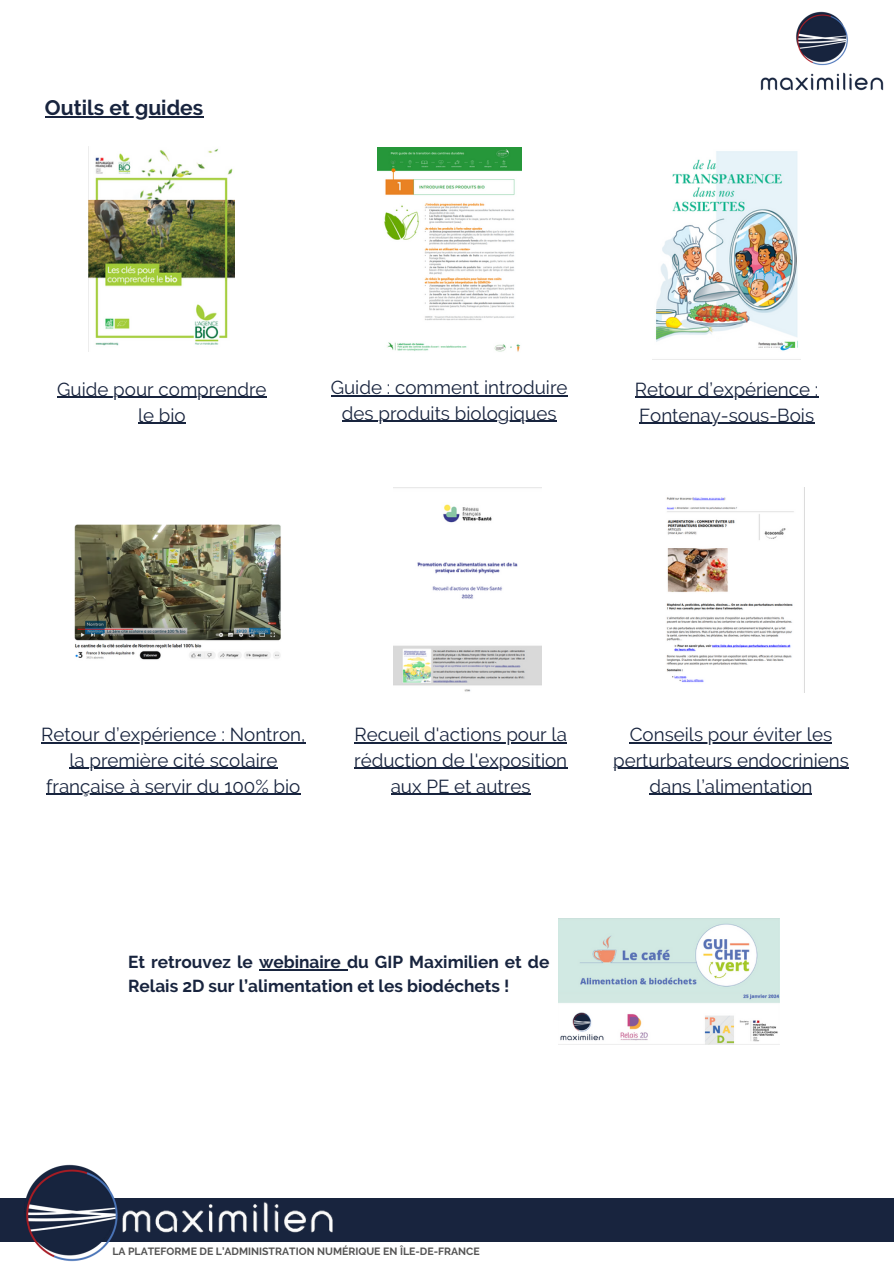
<style>
.page{position:relative;width:894px;height:1264px;background:#fff}
.page>*{position:absolute;margin:0;border:0;box-sizing:border-box;transform-origin:0 0}
.t1{font:700 21px "Raleway";color:#18243e}
.t2{font:18.75px/25.8px "Raleway";color:#18243e;text-align:center}
.t3{font:700 17.25px/23.7px "Raleway";color:#18243e}
.t4{font:700 10.5px "Raleway";color:#545454}
</style>
<div class="page">
<img style="left:656px;top:151px;width:142px;height:200px">
<img style="left:377px;top:147px;width:144px;height:205px">
<img style="left:89px;top:148px;width:146px;height:198px">
<img style="left:393px;top:487px;width:148px;height:205px">
<img style="left:666px;top:497px;width:128px;height:186px">
<img style="left:760px;top:11px;width:124px;height:80px">
<img style="left:74px;top:524px;width:207px;height:136px">
<img style="left:558px;top:918px;width:220px;height:126px">
<hr style="left:45px;top:117px;width:158px;height:1px;background:#18243e">
<hr style="left:330px;top:395px;width:237px;height:1px;background:#18243e">
<hr style="left:342px;top:421px;width:214px;height:1px;background:#18243e">
<hr style="left:57px;top:397px;width:209px;height:1px;background:#18243e">
<hr style="left:138px;top:423px;width:48px;height:1px;background:#18243e">
<hr style="left:354px;top:742px;width:212px;height:1px;background:#18243e">
<hr style="left:354px;top:768px;width:213px;height:1px;background:#18243e">
<hr style="left:390px;top:793px;width:140px;height:2px;background:#18243e">
<hr style="left:629px;top:742px;width:203px;height:1px;background:#18243e">
<hr style="left:613px;top:768px;width:235px;height:1px;background:#18243e">
<hr style="left:649px;top:793px;width:163px;height:2px;background:#18243e">
<hr style="left:634px;top:397px;width:184px;height:1px;background:#18243e">
<hr style="left:639px;top:423px;width:174px;height:1px;background:#18243e">
<hr style="left:41px;top:742px;width:264px;height:1px;background:#18243e">
<hr style="left:69px;top:768px;width:208px;height:1px;background:#18243e">
<hr style="left:46px;top:793px;width:254px;height:2px;background:#18243e">
<hr style="left:259px;top:969px;width:88px;height:1px;background:#18243e">
<div style="left:0;top:1198px;width:893px;height:43px;background:#18243e"></div>
<img style="left:7px;top:1164px;width:115px;height:98px">
<img style="left:122px;top:1202px;width:211px;height:40px">
<p class="t1" style="left:45px;top:96px;width:160px">Outils et guides</p>
<h3 class="t2" style="left:57px;top:376px;width:211px">Guide pour comprendre le bio</h3>
<h3 class="t2" style="left:330px;top:374px;width:238px">Guide : comment introduire</h3>
<p class="t2" style="left:342px;top:400px;width:216px">des produits biologiques</p>
<p class="t2" style="left:634px;top:376px;width:185px">Retour d’expérience :</p>
<p class="t2" style="left:639px;top:402px;width:176px">Fontenay-sous-Bois</p>
<p class="t2" style="left:41px;top:721px;width:266px">Retour d’expérience : Nontron, la première cité scolaire française à servir du 100% bio</p>
<p class="t2" style="left:354px;top:721px;width:214px">Recueil d'actions pour la</p>
<h3 class="t2" style="left:354px;top:747px;width:214px">réduction de l'exposition aux PE et autres</h3>
<p class="t2" style="left:629px;top:721px;width:204px">Conseils pour éviter les</p>
<p class="t2" style="left:613px;top:747px;width:237px">perturbateurs endocriniens dans l’alimentation</p>
<p class="t3" style="left:128px;top:950px;width:423px">Et retrouvez le webinaire du GIP Maximilien et de<br>Relais 2D sur l’alimentation et les biodéchets !</p>
<p class="t4" style="left:112px;top:1245px;width:369px">LA PLATEFORME DE L’ADMINISTRATION NUMÉRIQUE EN ÎLE-DE-FRANCE</p>
</div>
